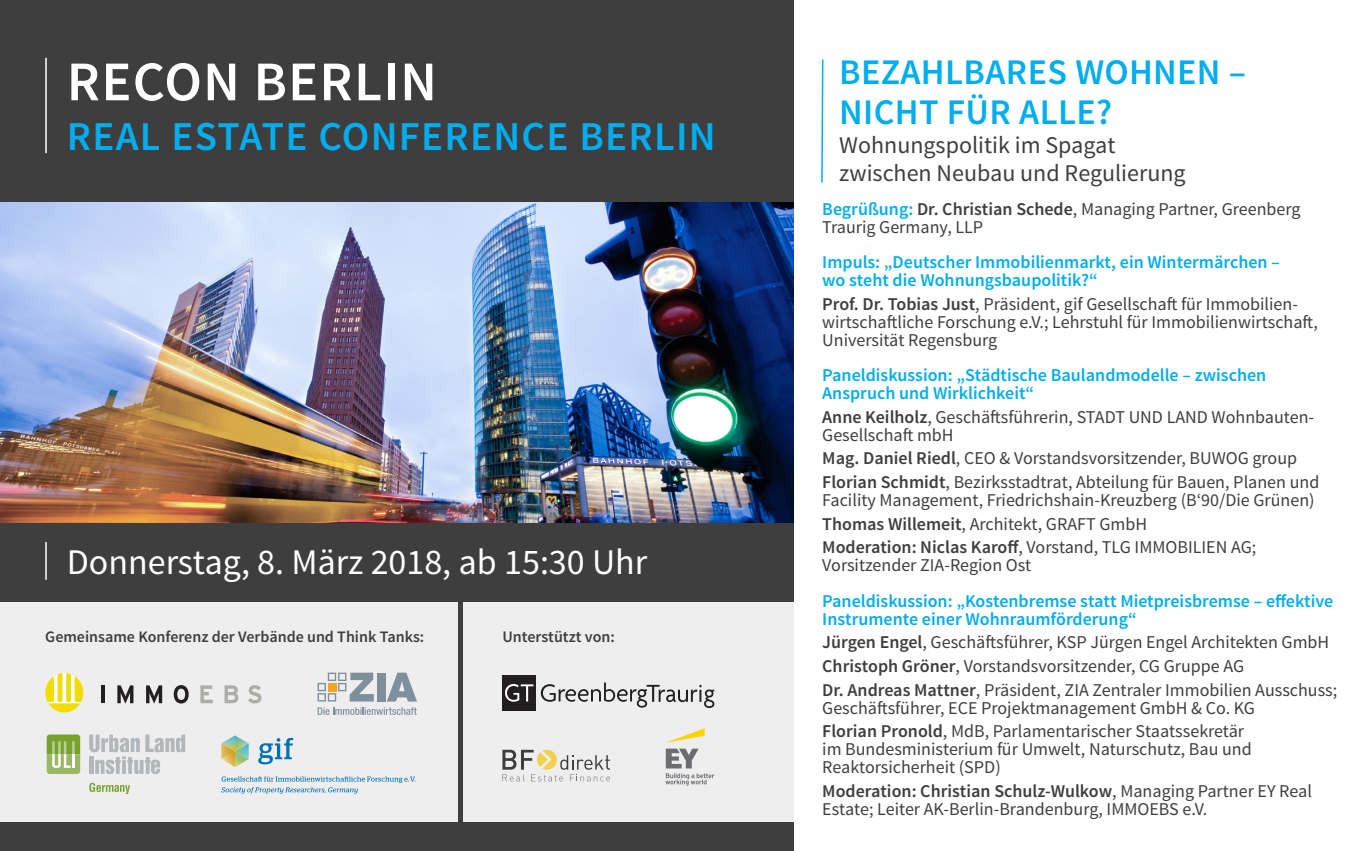
<style>
.page{position:relative;width:1361px;height:851px;background:#fff}
.page>*{position:absolute;margin:0;border:0;box-sizing:border-box;transform-origin:0 0}
.t1{font:600 56px "Source Sans Pro";letter-spacing:.02em;color:#fff}
.t2{font:600 41px "Source Sans Pro";letter-spacing:.03em;color:#00aeef}
.t3{font:36px "Source Sans Pro";color:#fff}
.t4{font:600 36px "Source Sans Pro";letter-spacing:.01em;color:#00aeef}
.t5{font:24px "Source Sans Pro";color:#3e3e3f}
.t6{font:18px/18px "Source Sans Pro";color:#3e3e3f}
.t7{font:600 18px/18px "Source Sans Pro";color:#00aeef}
.t8{font:600 16px "Source Sans Pro";color:#3e3e3f}
.s1{font-weight:600;color:#00aeef}
.s2{font-weight:600}
</style>
<div class="page">
<div style="left:0;top:0;width:794px;height:850px;background:#3e3e3f"></div>
<div style="left:0;top:601px;width:794px;height:220px;background:#eeeeef"></div>
<img style="left:0;top:203px;width:794px;height:319px">
<hr style="left:45px;top:58px;width:2px;height:95px;background:#fff">
<hr style="left:45px;top:542px;width:2px;height:37px;background:#fff">
<svg style="left:541px;top:682px;width:173px;height:25px"></svg>
<div style="left:502px;top:674px;width:34px;height:36px;background:#231f20"></div>
<svg style="left:505px;top:684px;width:28px;height:17px"></svg>
<svg style="left:667px;top:728px;width:37px;height:14px"></svg>
<svg style="left:665px;top:748px;width:49px;height:37px"></svg>
<hr style="left:101px;top:685px;width:3px;height:18px;background:#231f20">
<svg style="left:117px;top:685px;width:16px;height:18px"></svg>
<svg style="left:146px;top:685px;width:16px;height:18px"></svg>
<svg style="left:174px;top:685px;width:15px;height:18px"></svg>
<svg style="left:200px;top:685px;width:13px;height:18px"></svg>
<svg style="left:224px;top:685px;width:14px;height:18px"></svg>
<svg style="left:248px;top:685px;width:13px;height:18px"></svg>
<svg style="left:45px;top:673px;width:38px;height:39px"></svg>
<svg style="left:502px;top:749px;width:108px;height:32px"></svg>
<hr style="left:458px;top:599px;width:4px;height:222px;background:#3e3e3f">
<svg style="left:89px;top:734px;width:96px;height:40px"></svg>
<svg style="left:47px;top:734px;width:33px;height:39px"></svg>
<svg style="left:89px;top:782px;width:41px;height:12px"></svg>
<svg style="left:821px;top:59px;width:3px;height:124px"></svg>
<svg style="left:387px;top:672px;width:30px;height:29px"></svg>
<div style="left:376px;top:672px;width:9px;height:29px;background:#7f909c"></div>
<svg style="left:317px;top:672px;width:57px;height:29px"></svg>
<svg style="left:318px;top:707px;width:99px;height:7px"></svg>
<svg style="left:258px;top:737px;width:35px;height:27px"></svg>
<svg style="left:221px;top:735px;width:28px;height:31px"></svg>
<svg style="left:221px;top:776px;width:194px;height:17px"></svg>
<p class="t1" style="left:67px;top:46px;width:372px">RECON BERLIN</p>
<p class="t2" style="left:67px;top:110px;width:650px">REAL ESTATE CONFERENCE BERLIN</p>
<p class="t3" style="left:67px;top:540px;width:582px">Donnerstag, 8. März 2018, ab 15:30 Uhr</p>
<p class="t8" style="left:45px;top:626px;width:381px">Gemeinsame Konferenz der Verbände und Think Tanks:</p>
<p class="t8" style="left:502px;top:626px;width:114px">Unterstützt von:</p>
<p class="t4" style="left:839px;top:49px;width:408px">BEZAHLBARES WOHNEN –</p>
<p class="t4" style="left:839px;top:89px;width:274px">NICHT FÜR ALLE?</p>
<p class="t5" style="left:839px;top:131px;width:278px">Wohnungspolitik im Spagat</p>
<p class="t5" style="left:839px;top:159px;width:348px">zwischen Neubau und Regulierung</p>
<p class="t6" style="left:822px;top:200px;width:480px"><span class="s1">Begrüßung:</span> <span class="s2">Dr. Christian Schede</span>, Managing Partner, Greenberg<br>Traurig Germany, LLP</p>
<p class="t7" style="left:822px;top:254px;width:459px">Impuls: „Deutscher Immobilienmarkt, ein Wintermärchen – wo steht die Wohnungsbaupolitik?“</p>
<p class="t6" style="left:822px;top:295px;width:497px"><span class="s2">Prof. Dr. Tobias Just</span>, Präsident, gif Gesellschaft für Immobilien&shy;wirtschaftliche Forschung e.V.; Lehrstuhl für Immobilienwirtschaft,<br>Universität Regensburg</p>
<p class="t7" style="left:822px;top:366px;width:445px">Paneldiskussion: „Städtische Baulandmodelle – zwischen<br>Anspruch und Wirklichkeit“</p>
<p class="t6" style="left:822px;top:408px;width:493px"><span class="s2">Anne Keilholz</span>, Geschäftsführerin, STADT UND LAND Wohnbauten-<br>Gesellschaft mbH</p>
<p class="t6" style="left:822px;top:449px;width:476px"><span class="s2">Mag. Daniel Riedl</span>, CEO &amp; Vorstandsvorsitzender, BUWOG group</p>
<p class="t6" style="left:822px;top:473px;width:498px"><span class="s2">Florian Schmidt</span>, Bezirksstadtrat, Abteilung für Bauen, Planen und<br>Facility Management, Friedrichshain-Kreuzberg (B‘90/Die Grünen)</p>
<p class="t6" style="left:822px;top:515px;width:326px"><span class="s2">Thomas Willemeit</span>, Architekt, GRAFT GmbH</p>
<p class="t6" style="left:822px;top:538px;width:435px"><span class="s2">Moderation: Niclas Karoff</span>, Vorstand, TLG IMMOBILIEN AG;<br>Vorsitzender ZIA-Region Ost</p>
<p class="t7" style="left:822px;top:592px;width:512px">Paneldiskussion: „Kostenbremse statt Mietpreisbremse – effektive<br>Instrumente einer Wohnraumförderung“</p>
<p class="t6" style="left:822px;top:633px;width:508px"><span class="s2">Jürgen Engel</span>, Geschäftsführer, KSP Jürgen Engel Architekten GmbH</p>
<p class="t6" style="left:822px;top:657px;width:423px"><span class="s2">Christoph Gröner</span>, Vorstandsvorsitzender, CG Gruppe AG</p>
<p class="t6" style="left:822px;top:680px;width:516px"><span class="s2">Dr. Andreas Mattner</span>, Präsident, ZIA Zentraler Immobilien Ausschuss;<br>Geschäftsführer, ECE Projektmanagement GmbH &amp; Co. KG</p>
<p class="t6" style="left:822px;top:722px;width:431px"><span class="s2">Florian Pronold</span>, MdB, Parlamentarischer Staatssekretär im Bundesministerium für Umwelt, Naturschutz, Bau und<br>Reaktorsicherheit (SPD)</p>
<p class="t6" style="left:822px;top:782px;width:491px"><span class="s2">Moderation: Christian Schulz-Wulkow</span>, Managing Partner EY Real<br>Estate; Leiter AK-Berlin-Brandenburg, IMMOEBS e.V.</p>
</div>
